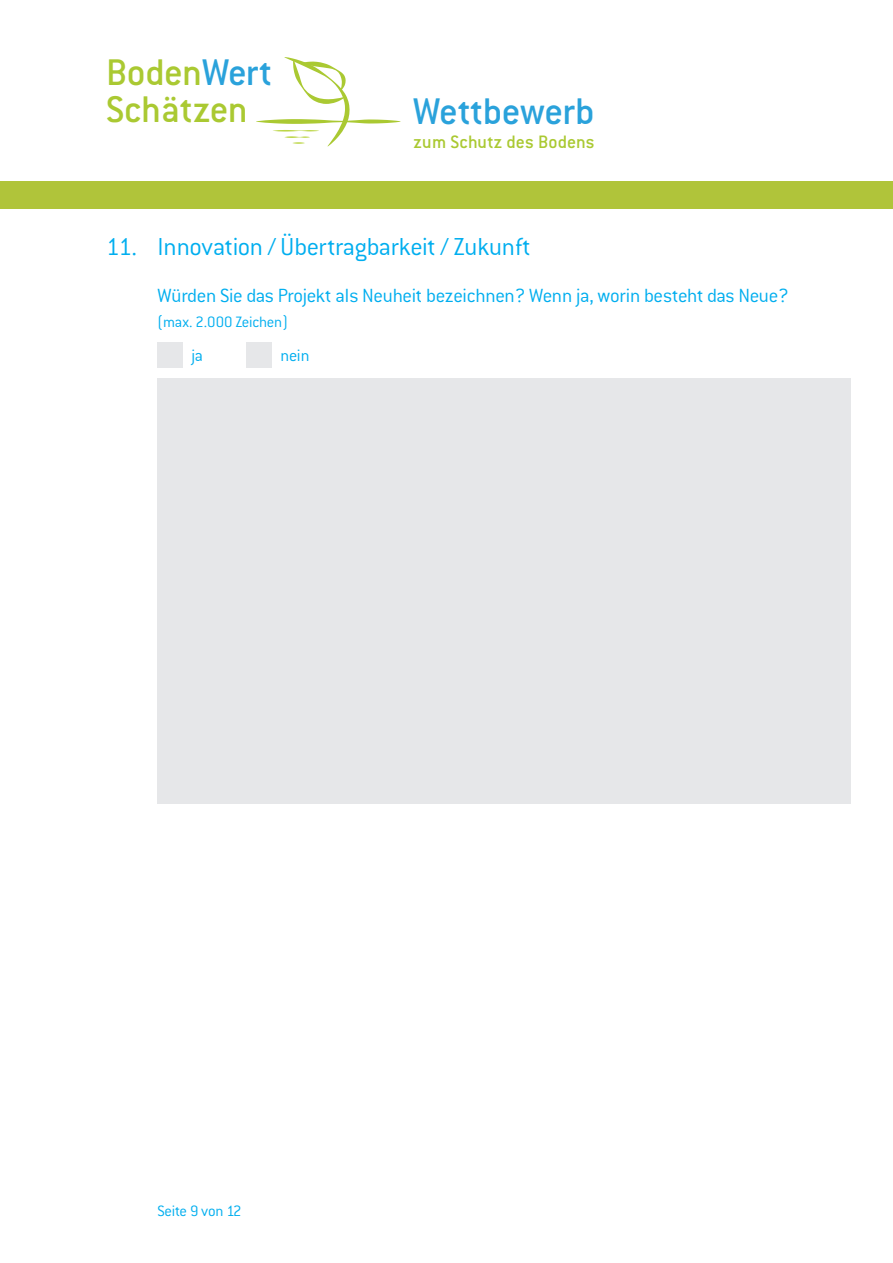
<style>
.page{position:relative;width:893px;height:1263px;background:#fff}
.page>*{position:absolute;margin:0;border:0;box-sizing:border-box;transform-origin:0 0}
.t1{font:500 40.8px/36.8px "Conduit ITC";letter-spacing:-.015em;color:#aac932}
.t2{font:500 40.8px "Conduit ITC";letter-spacing:-.01em;color:#2aa2db}
.t3{font:300 27px "Conduit ITC";letter-spacing:-.015em;color:#00aeef}
.t4{font:300 21px "Conduit ITC";letter-spacing:-.015em;color:#00aeef}
.t5{font:500 19.8px "Conduit ITC";letter-spacing:.005em;color:#aac932}
.t6{font:300 18px "Conduit ITC";letter-spacing:-.02em;color:#00aeef}
.t7{font:300 16.5px "Conduit ITC";letter-spacing:-.015em;color:#00aeef}
.s1{color:#2aa2db}
</style>
<div class="page">
<svg style="left:256px;top:57px;width:144px;height:89px"></svg>
<div style="left:0;top:181px;width:893px;height:27px;background:#b0c43a"></div>
<div style="left:157px;top:343px;width:26px;height:25px;background:#e6e7e9"></div>
<div style="left:247px;top:343px;width:25px;height:25px;background:#e6e7e9"></div>
<div style="left:157px;top:379px;width:693px;height:425px;background:#e6e7e9"></div>
<p class="t1" style="left:106px;top:54px;width:167px">Boden<span class="s1">Wert<br></span>Schätzen</p>
<p class="t2" style="left:413px;top:88px;width:183px">Wettbewerb</p>
<p class="t5" style="left:413px;top:130px;width:183px">zum Schutz des Bodens</p>
<p class="t3" style="left:106px;top:232px;width:426px">11. Innovation / Übertragbarkeit / Zukunft</p>
<p class="t4" style="left:157px;top:284px;width:633px">Würden Sie das Projekt als Neuheit bezeichnen? Wenn ja, worin besteht das Neue?</p>
<p class="t7" style="left:157px;top:313px;width:132px">(max. 2.000 Zeichen)</p>
<p class="t6" style="left:191px;top:345px;width:13px">ja</p>
<p class="t6" style="left:281px;top:345px;width:30px">nein</p>
<p class="t7" style="left:157px;top:1202px;width:86px">Seite 9 von 12</p>
</div>
